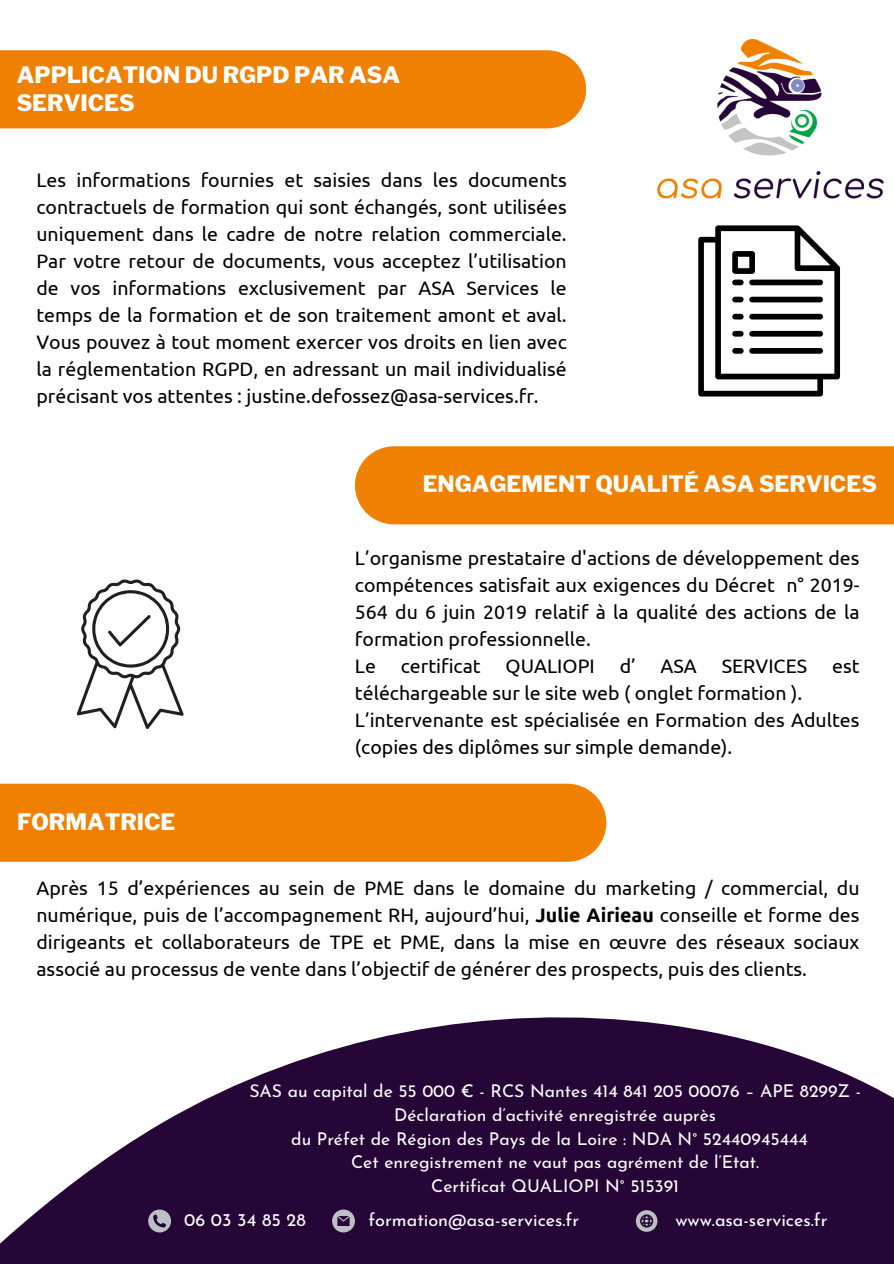
<style>
.page{position:relative;width:894px;height:1264px;background:#fff}
.page>*{position:absolute;margin:0;border:0;box-sizing:border-box;transform-origin:0 0}
.t1{font:800 22.5px/28.2px "Libre Franklin";color:#fff}
.t2{font:19.5px/27px "Ubuntu";color:#000;text-align:justify}
.t3{font:18px "Josefin Sans";color:#fff}
.t4{font:17.55px/23.7px "Josefin Sans";color:#fff;text-align:center}
.s1{font-weight:700}
</style>
<div class="page">
<svg style="left:0;top:1017px;width:893px;height:246px;fill:#250636"></svg>
<svg style="left:148px;top:1209px;width:23px;height:22px"></svg>
<svg style="left:332px;top:1209px;width:22px;height:22px"></svg>
<svg style="left:635px;top:1210px;width:22px;height:21px"></svg>
<img style="left:657px;top:38px;width:227px;height:161px">
<div style="left:0;top:50px;width:586px;height:78px;background:#ef8000"></div>
<svg style="left:698px;top:225px;width:141px;height:171px"></svg>
<div style="left:355px;top:446px;width:538px;height:78px;background:#ef8000"></div>
<svg style="left:77px;top:579px;width:107px;height:150px"></svg>
<div style="left:0;top:783px;width:606px;height:78px;background:#ef8000"></div>
<p class="t1" style="left:17px;top:60px;width:385px">APPLICATION DU RGPD PAR ASA<br>SERVICES</p>
<p class="t2" style="left:36px;top:166px;width:531px">Les informations fournies et saisies dans les documents contractuels de formation qui sont échangés, sont utilisées uniquement dans le cadre de notre relation commerciale.<br>Par votre retour de documents, vous acceptez l’utilisation de vos informations exclusivement par ASA Services le temps de la formation et de son traitement amont et aval.<br>Vous pouvez à tout moment exercer vos droits en lien avec la réglementation RGPD, en adressant un mail individualisé précisant vos attentes : justine.defossez@asa-services.fr.</p>
<p class="t1" style="left:422px;top:470px;width:455px">ENGAGEMENT QUALITÉ ASA SERVICES</p>
<p class="t1" style="left:17px;top:807px;width:160px">FORMATRICE</p>
<p class="t2" style="left:355px;top:544px;width:506px">L’organisme prestataire d'actions de développement des compétences satisfait aux exigences du Décret n° 2019- 564 du 6 juin 2019 relatif à la qualité des actions de la formation professionnelle.</p>
<p class="t2" style="left:355px;top:652px;width:23px">Le</p>
<p class="t2" style="left:401px;top:652px;width:81px">certificat</p>
<p class="t2" style="left:505px;top:652px;width:91px">QUALIOPI</p>
<p class="t2" style="left:619px;top:652px;width:18px">d’</p>
<p class="t2" style="left:660px;top:652px;width:38px">ASA</p>
<p class="t2" style="left:721px;top:652px;width:87px">SERVICES</p>
<p class="t2" style="left:831px;top:652px;width:29px">est</p>
<p class="t2" style="left:355px;top:679px;width:448px">téléchargeable sur le site web ( onglet formation ).</p>
<p class="t2" style="left:355px;top:706px;width:506px">L’intervenante est spécialisée en Formation des Adultes (copies des diplômes sur simple demande).</p>
<p class="t2" style="left:36px;top:874px;width:824px">Après 15 d’expériences au sein de PME dans le domaine du marketing / commercial, du numérique, puis de l’accompagnement RH, aujourd’hui, <span class="s1">Julie Airieau</span> conseille et forme des dirigeants et collaborateurs de TPE et PME, dans la mise en œuvre des réseaux sociaux associé au processus de vente dans l’objectif de générer des prospects, puis des clients.</p>
<p class="t4" style="left:249px;top:1081px;width:613px">SAS au capital de 55 000 € - RCS Nantes 414 841 205 00076 – APE 8299Z -<br>Déclaration d’activité enregistrée auprès</p>
<p class="t4" style="left:291px;top:1128px;width:518px">du Préfet de Région des Pays de la Loire : NDA N° 52440945444</p>
<p class="t4" style="left:351px;top:1151px;width:409px">Cet enregistrement ne vaut pas agrément de l’Etat.</p>
<p class="t4" style="left:431px;top:1175px;width:249px">Certificat QUALIOPI N° 515391</p>
<p class="t3" style="left:184px;top:1211px;width:123px">06 03 34 85 28</p>
<p class="t3" style="left:368px;top:1211px;width:212px">formation@asa-services.fr</p>
<p class="t3" style="left:675px;top:1211px;width:153px">www.asa-services.fr</p>
</div>
